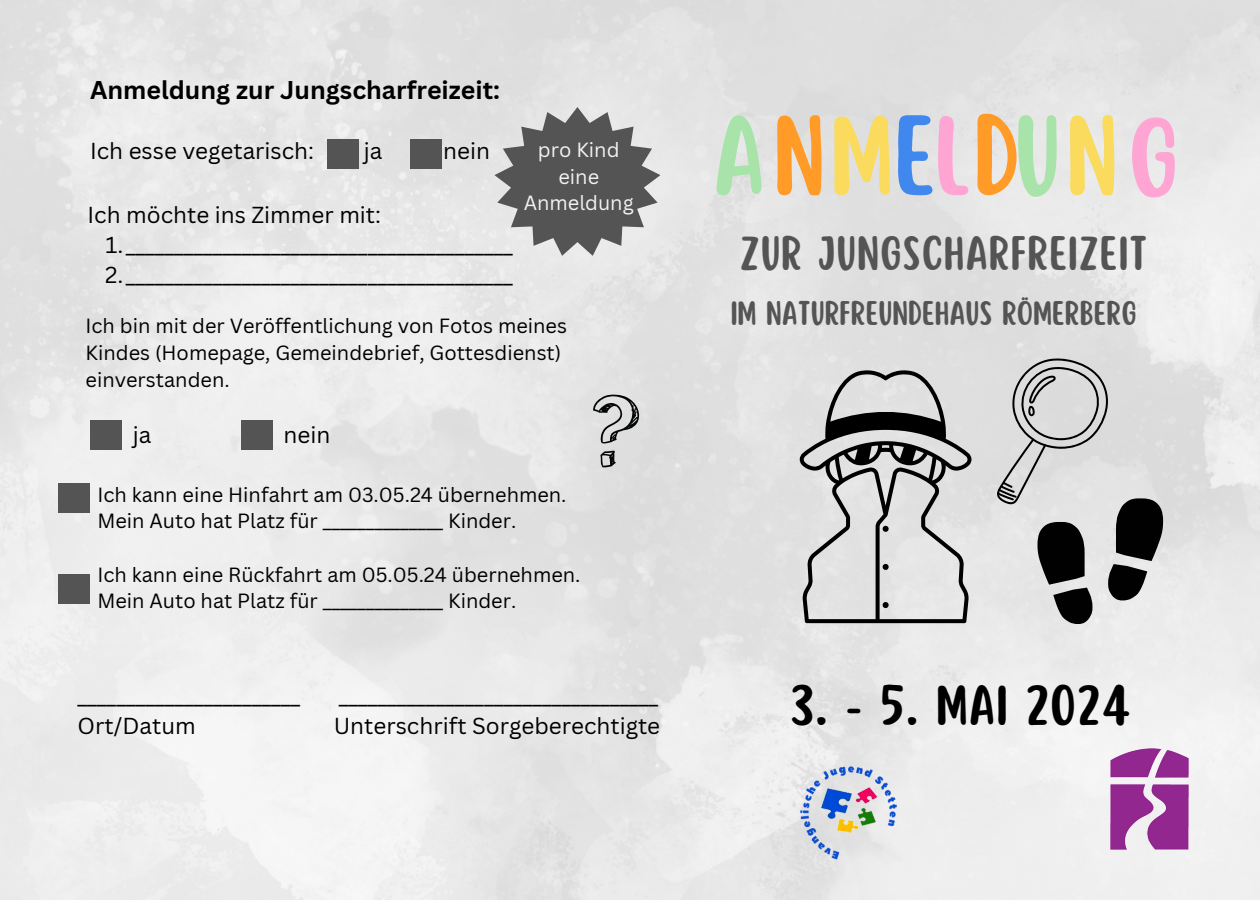
<style>
.page{position:relative;width:1260px;height:900px;background:#fff}
.page>*{position:absolute;margin:0;border:0;box-sizing:border-box;transform-origin:0 0}
.t1{font:100px "Scripter";letter-spacing:.03em;color:#a8e3aa}
.t2{font:50px "Scripter";letter-spacing:.02em;color:#000}
.t3{font:42.5px "Scripter";letter-spacing:.02em;color:#545454}
.t4{font:30px "Scripter";color:#545454}
.t5{font:700 25px "Canva Sans";color:#000}
.t6{font:22.5px "Canva Sans";color:#000}
.t7{font:20px/26.8px "Canva Sans";color:#000}
.t8{font:20px/26.8px "Canva Sans";color:#f2f2f2;text-align:center}
.s1{color:#ff9b26}
.s2{color:#fadb5e}
.s3{color:#4188ee}
.s4{color:#ffa5d3}
</style>
<div class="page">
<img style="left:0;top:0;width:1260px;height:900px">
<svg style="left:800px;top:368px;width:172px;height:255px;background:#b8b8b8"></svg>
<svg style="left:997px;top:358px;width:166px;height:266px;background:#b4b4b4"></svg>
<svg style="left:494px;top:107px;width:166px;height:149px;background:#8a8a8a"></svg>
<svg style="left:600px;top:451px;width:16px;height:17px"></svg>
<svg style="left:593px;top:394px;width:47px;height:50px;background:#b0b0b0"></svg>
<div style="left:327px;top:139px;width:31px;height:30px;background:#545454"></div>
<div style="left:411px;top:139px;width:31px;height:30px;background:#545454"></div>
<div style="left:90px;top:420px;width:31px;height:30px;background:#545454"></div>
<div style="left:241px;top:420px;width:32px;height:30px;background:#545454"></div>
<div style="left:59px;top:484px;width:31px;height:29px;background:#545454"></div>
<div style="left:59px;top:574px;width:31px;height:30px;background:#545454"></div>
<img style="left:796px;top:758px;width:105px;height:105px">
<img style="left:1110px;top:748px;width:79px;height:102px">
<h2 class="t5" style="left:90px;top:73px;width:412px">Anmeldung zur Jungscharfreizeit:</h2>
<h3 class="t8" style="left:524px;top:136px;width:111px">pro Kind eine<br>Anmeldung</h3>
<h4 class="t6" style="left:90px;top:135px;width:226px">Ich esse vegetarisch:</h4>
<h4 class="t6" style="left:364px;top:135px;width:20px">ja</h4>
<h4 class="t6" style="left:443px;top:135px;width:48px">nein</h4>
<p class="t6" style="left:88px;top:199px;width:295px">Ich möchte ins Zimmer mit:</p>
<p class="t6" style="left:106px;top:229px;width:409px">1.________________________________________</p>
<p class="t6" style="left:105px;top:259px;width:409px">2.________________________________________</p>
<p class="t7" style="left:86px;top:312px;width:483px">Ich bin mit der Veröffentlichung von Fotos meines<br>Kindes (Homepage, Gemeindebrief, Gottesdienst) einverstanden.</p>
<h5 class="t6" style="left:133px;top:419px;width:20px">ja</h5>
<h5 class="t6" style="left:284px;top:419px;width:48px">nein</h5>
<p class="t7" style="left:97px;top:481px;width:471px">Ich kann eine Hinfahrt am 03.05.24 übernehmen.</p>
<p class="t7" style="left:97px;top:507px;width:421px">Mein Auto hat Platz für ______________ Kinder.</p>
<p class="t7" style="left:97px;top:561px;width:485px">Ich kann eine Rückfahrt am 05.05.24 übernehmen.</p>
<p class="t7" style="left:97px;top:587px;width:421px">Mein Auto hat Platz für ______________ Kinder.</p>
<p class="t6" style="left:78px;top:680px;width:224px">_______________________</p>
<p class="t6" style="left:339px;top:680px;width:321px">_________________________________</p>
<p class="t6" style="left:78px;top:710px;width:120px">Ort/Datum</p>
<p class="t6" style="left:334px;top:710px;width:328px">Unterschrift Sorgeberechtigte</p>
<p class="t1" style="left:713px;top:105px;width:468px">A<span class="s1">N</span><span class="s2">M</span><span class="s3">E</span><span class="s4">L</span><span class="s1">D</span>U<span class="s2">N</span><span class="s4">G</span></p>
<h5 class="t3" style="left:740px;top:232px;width:409px">ZUR JUNGSCHARFREIZEIT</h5>
<h5 class="t4" style="left:731px;top:298px;width:407px">IM NATURFREUNDEHAUS RÖMERBERG</h5>
<h5 class="t2" style="left:790px;top:680px;width:343px">3. - 5. MAI 2024</h5>
</div>
